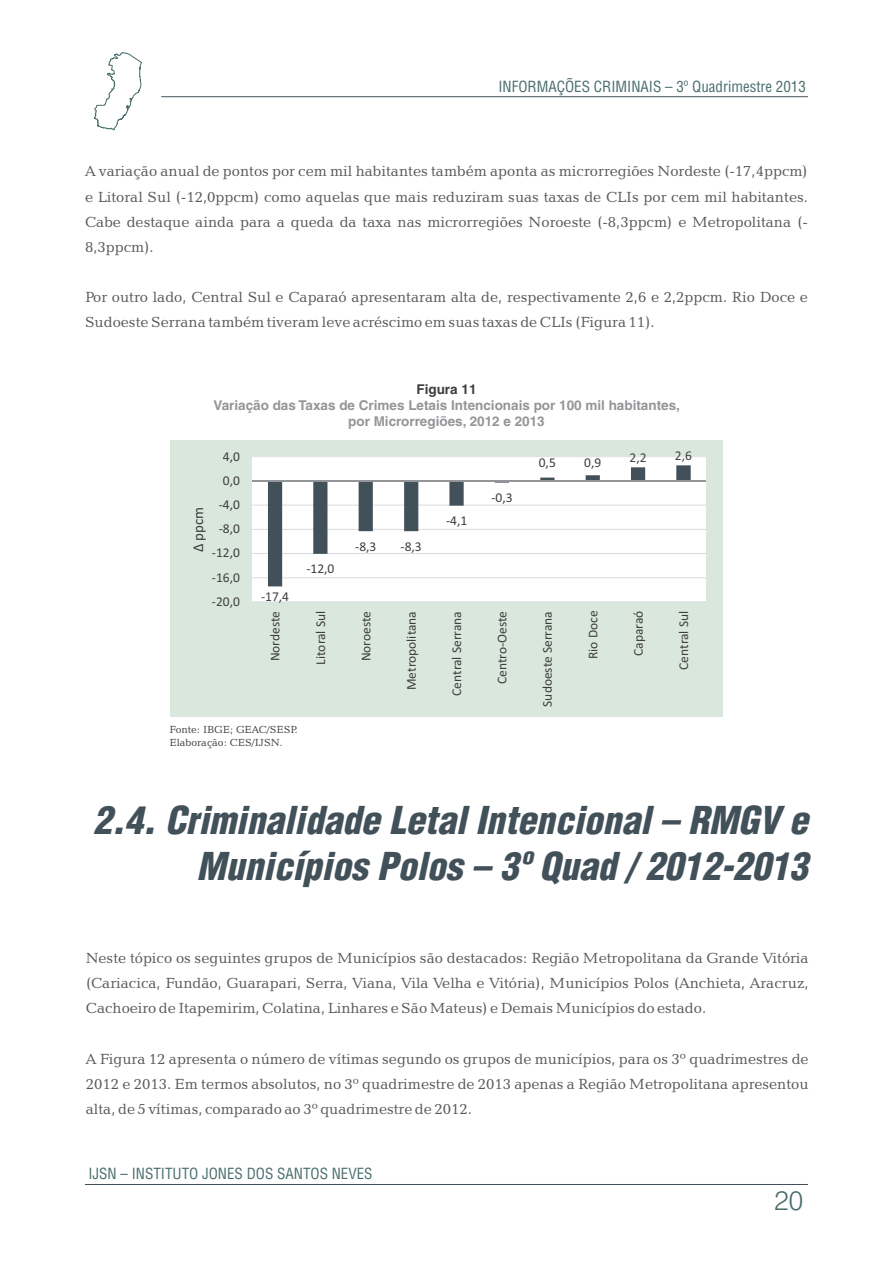
<style>
.page{position:relative;width:893px;height:1263px;background:#fff}
.page>*{position:absolute;margin:0;border:0;box-sizing:border-box;transform-origin:0 0}
.t1{font:italic 900 condensed 37.5px/47px "Helvetica LT";color:#425159;text-align:right}
.t2{font:300 27px "Swiss 721 BT";color:#496e6d}
.t3{font:15px/25.2px "Candida BT";color:#57585a;text-align:justify}
.t4{font:condensed 15px "Helvetica LT";color:#496e6d}
.t5{font:15px "Calibri";color:#3e3e3f}
.t6{font:13.5px "Calibri";color:#3e3e3f}
.t7{font:700 13.5px/16px "Helvetica LT";color:#939598;text-align:center}
.t8{font:700 13.5px "Helvetica LT";color:#3e3e3f}
.t9{font:10.5px/12.6px "Candida BT";color:#3e3e3f}
</style>
<div class="page">
<hr style="left:161px;top:96px;width:647px;height:1px;background:#425159">
<svg style="left:94px;top:52px;width:48px;height:78px"></svg>
<hr style="left:85px;top:1184px;width:723px;height:1px;background:#425159">
<div style="left:170px;top:440px;width:553px;height:276px;background:#d9e7dd"></div>
<div style="left:252px;top:457px;width:454px;height:145px;background:#fff"></div>
<hr style="left:252px;top:601px;width:454px;height:1px;background:#dcdddf">
<hr style="left:252px;top:577px;width:454px;height:1px;background:#dcdddf">
<hr style="left:252px;top:553px;width:454px;height:1px;background:#dcdddf">
<hr style="left:252px;top:529px;width:454px;height:1px;background:#dcdddf">
<hr style="left:252px;top:505px;width:454px;height:1px;background:#dcdddf">
<hr style="left:252px;top:456px;width:454px;height:1px;background:#dcdddf">
<svg style="left:268px;top:465px;width:423px;height:121px"></svg>
<hr style="left:252px;top:480px;width:454px;height:1px;background:#939598">
<p class="t4" style="left:498px;top:80px;width:309px">INFORMAÇÕES CRIMINAIS – 3º Quadrimestre 2013</p>
<p class="t3" style="left:85px;top:160px;width:724px">A variação anual de pontos por cem mil habitantes também aponta as microrregiões Nordeste (-17,4ppcm) e Litoral Sul (-12,0ppcm) como aquelas que mais reduziram suas taxas de CLIs por cem mil habitantes.<br>Cabe destaque ainda para a queda da taxa nas microrregiões Noroeste (-8,3ppcm) e Metropolitana (- 8,3ppcm).</p>
<p class="t3" style="left:85px;top:286px;width:724px">Por outro lado, Central Sul e Caparaó apresentaram alta de, respectivamente 2,6 e 2,2ppcm. Rio Doce e<br>Sudoeste Serrana também tiveram leve acréscimo em suas taxas de CLIs (Figura 11).</p>
<p class="t8" style="left:416px;top:384px;width:62px">Figura 11</p>
<p class="t7" style="left:213px;top:399px;width:468px">Variação das Taxas de Crimes Letais Intencionais por 100 mil habitantes, por Microrregiões, 2012 e 2013</p>
<p class="t6" style="left:223px;top:450px;width:19px">4,0</p>
<p class="t6" style="left:223px;top:475px;width:19px">0,0</p>
<p class="t6" style="left:219px;top:499px;width:23px">-4,0</p>
<p class="t5" style="left:192px;top:552px;width:47px;rotate:-90deg">∆ ppcm</p>
<p class="t6" style="left:219px;top:523px;width:23px">-8,0</p>
<p class="t6" style="left:212px;top:547px;width:30px">-12,0</p>
<p class="t6" style="left:212px;top:571px;width:30px">-16,0</p>
<p class="t6" style="left:212px;top:596px;width:30px">-20,0</p>
<p class="t6" style="left:261px;top:591px;width:30px">-17,4</p>
<p class="t6" style="left:306px;top:563px;width:30px">-12,0</p>
<p class="t6" style="left:355px;top:541px;width:23px">-8,3</p>
<p class="t6" style="left:401px;top:541px;width:23px">-8,3</p>
<p class="t6" style="left:446px;top:515px;width:23px">-4,1</p>
<p class="t6" style="left:491px;top:492px;width:23px">-0,3</p>
<p class="t6" style="left:539px;top:457px;width:19px">0,5</p>
<p class="t6" style="left:584px;top:457px;width:19px">0,9</p>
<p class="t6" style="left:630px;top:451px;width:19px">2,2</p>
<p class="t6" style="left:675px;top:450px;width:19px">2,6</p>
<p class="t6" style="left:269px;top:661px;width:52px;rotate:-90deg">Nordeste</p>
<p class="t6" style="left:315px;top:665px;width:55px;rotate:-90deg">Litoral Sul</p>
<p class="t6" style="left:360px;top:661px;width:52px;rotate:-90deg">Noroeste</p>
<p class="t6" style="left:406px;top:690px;width:81px;rotate:-90deg">Metropolitana</p>
<p class="t6" style="left:451px;top:696px;width:86px;rotate:-90deg">Central Serrana</p>
<p class="t6" style="left:496px;top:684px;width:74px;rotate:-90deg">Centro-Oeste</p>
<p class="t6" style="left:542px;top:707px;width:97px;rotate:-90deg">Sudoeste Serrana</p>
<p class="t6" style="left:587px;top:659px;width:50px;rotate:-90deg">Rio Doce</p>
<p class="t6" style="left:633px;top:656px;width:47px;rotate:-90deg">Caparaó</p>
<p class="t6" style="left:678px;top:670px;width:60px;rotate:-90deg">Central Sul</p>
<p class="t9" style="left:169px;top:724px;width:130px">Fonte: IBGE; GEAC/SESP.<br>Elaboração: CES/IJSN.</p>
<h1 class="t1" style="left:93px;top:801px;width:716px">2.4. Criminalidade Letal Intencional – RMGV e<br>Municípios Polos – 3º Quad / 2012-2013</h1>
<p class="t3" style="left:86px;top:946px;width:724px">Neste tópico os seguintes grupos de Municípios são destacados: Região Metropolitana da Grande Vitória (Cariacica, Fundão, Guarapari, Serra, Viana, Vila Velha e Vitória), Municípios Polos (Anchieta, Aracruz, Cachoeiro de Itapemirim, Colatina, Linhares e São Mateus) e Demais Municípios do estado.</p>
<p class="t3" style="left:86px;top:1047px;width:724px">A Figura 12 apresenta o número de vítimas segundo os grupos de municípios, para os 3º quadrimestres de 2012 e 2013. Em termos absolutos, no 3º quadrimestre de 2013 apenas a Região Metropolitana apresentou alta, de 5 vítimas, comparado ao 3º quadrimestre de 2012.</p>
<p class="t4" style="left:88px;top:1167px;width:286px">IJSN – INSTITUTO JONES DOS SANTOS NEVES</p>
<h2 class="t2" style="left:774px;top:1189px;width:30px">20</h2>
</div>
